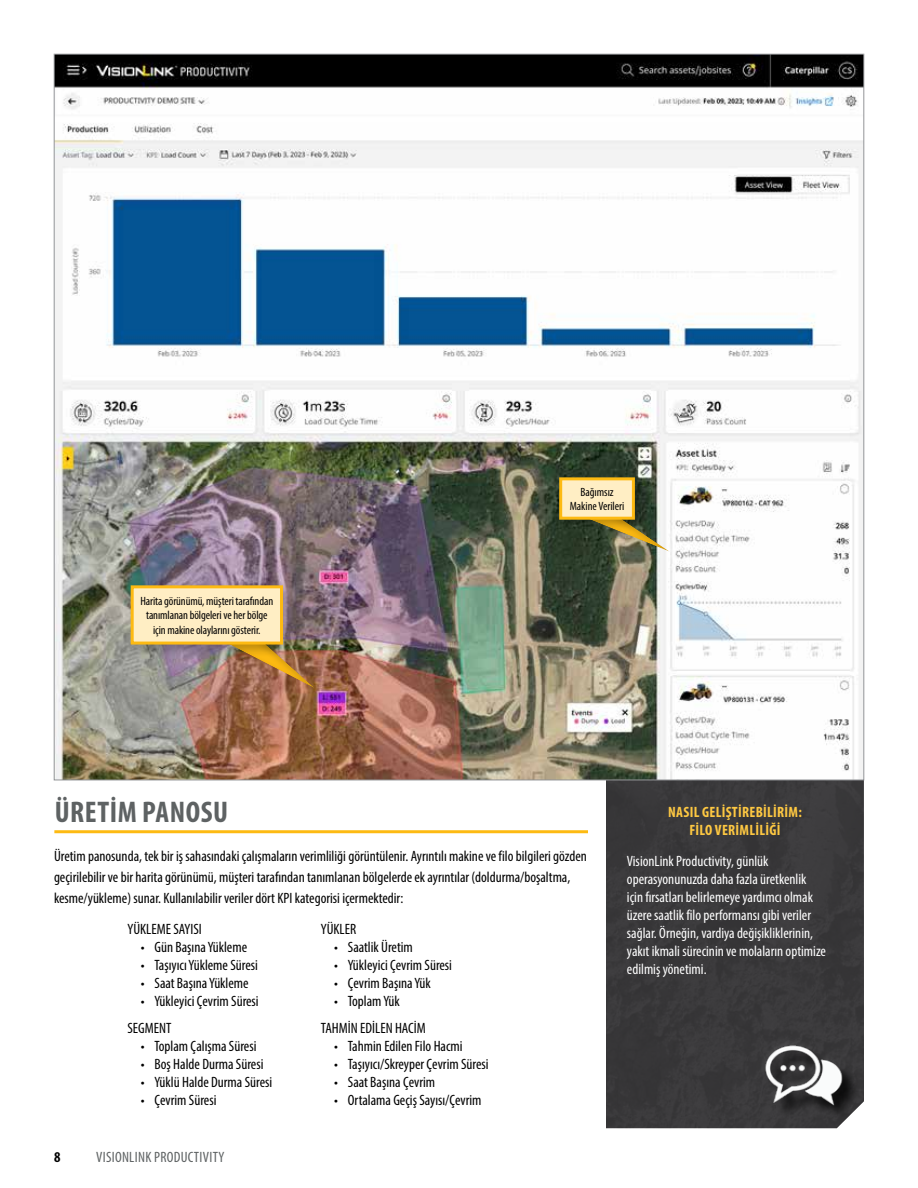
<style>
.page{position:relative;width:918px;height:1188px;background:#fff}
.page>*{position:absolute;margin:0;border:0;box-sizing:border-box;transform-origin:0 0}
.t1{font:700 condensed 30px "Myriad Pro";letter-spacing:.02em;color:#5e6263}
.t2{font:condensed 15px/21px "Myriad Pro";color:#000}
.t3{font:condensed 15px/18px "Myriad Pro";color:#fff}
.t4{font:700 condensed 15px/18px "Myriad Pro";letter-spacing:.02em;color:#fec842;text-align:center}
.t5{font:condensed 15px "Myriad Pro";letter-spacing:.02em;color:#5e6263}
.t6{font:700 condensed 15px "Myriad Pro";color:#000}
.t7{font:condensed 12px/14.4px "Myriad Pro";letter-spacing:-.005em;color:#000;text-align:center}
</style>
<div class="page">
<hr style="left:54px;top:830px;width:534px;height:3px;background:#fdba12">
<div style="left:606px;top:780px;width:258px;height:348px;background:#3a393b"></div>
<div style="left:768px;top:1048px;width:92px;height:74px;background:#000;opacity:.75"></div>
<img style="left:756px;top:1038px;width:93px;height:79px">
<img style="left:56px;top:56px;width:806px;height:722px">
<img style="left:209px;top:608px;width:118px;height:95px">
<div style="left:127px;top:582px;width:169px;height:75px;background:#000;opacity:.25"></div>
<div style="left:132px;top:587px;width:150px;height:56px;background:#ffeec4"></div>
<div style="left:131px;top:585px;width:152px;height:60px;border:3px solid #fdba12"></div>
<svg style="left:563px;top:485px;width:116px;height:79px"></svg>
<div style="left:556px;top:474px;width:92px;height:59px;background:#000;opacity:.25"></div>
<div style="left:561px;top:479px;width:72px;height:39px;background:#ffeec4"></div>
<div style="left:559px;top:477px;width:76px;height:43px;border:3px solid #fdba12"></div>
<p class="t7" style="left:140px;top:594px;width:134px">Harita görünümü, müşteri tarafından tanımlanan bölgeleri ve her bölge için makine olaylarını gösterir.</p>
<p class="t7" style="left:570px;top:485px;width:56px">Bağımsız<br>Makine Verileri</p>
<h1 class="t1" style="left:55px;top:793px;width:175px">ÜRETIM PANOSU</h1>
<p class="t2" style="left:54px;top:846px;width:534px">Üretim panosunda, tek bir iş sahasındaki çalışmaların verimliliği görüntülenir. Ayrıntılı makine ve filo bilgileri gözden geçirilebilir ve bir harita görünümü, müşteri tarafından tanımlanan bölgelerde ek ayrıntılar (doldurma/boşaltma, kesme/yükleme) sunar. Kullanılabilir veriler dört KPI kategorisi içermektedir:</p>
<p class="t2" style="left:127px;top:918px;width:76px">YÜKLEME SAYISI</p>
<p class="t2" style="left:141px;top:936px;width:108px">• Gün Başına Yükleme</p>
<p class="t2" style="left:141px;top:954px;width:118px">• Taşıyıcı Yükleme Süresi</p>
<p class="t2" style="left:141px;top:972px;width:109px">• Saat Başına Yükleme</p>
<p class="t2" style="left:141px;top:990px;width:119px">• Yükleyici Çevrim Süresi</p>
<p class="t2" style="left:127px;top:1017px;width:45px">SEGMENT</p>
<p class="t2" style="left:141px;top:1035px;width:117px">• Toplam Çalışma Süresi</p>
<p class="t2" style="left:141px;top:1053px;width:124px">• Boş Halde Durma Süresi</p>
<p class="t2" style="left:141px;top:1071px;width:133px">• Yüklü Halde Durma Süresi</p>
<p class="t2" style="left:141px;top:1089px;width:77px">• Çevrim Süresi</p>
<p class="t6" style="left:54px;top:1148px;width:8px">8</p>
<p class="t5" style="left:96px;top:1148px;width:130px">VISIONLINK PRODUCTIVITY</p>
<p class="t2" style="left:321px;top:918px;width:37px">YÜKLER</p>
<p class="t2" style="left:334px;top:936px;width:80px">• Saatlik Üretim</p>
<p class="t2" style="left:334px;top:954px;width:119px">• Yükleyici Çevrim Süresi</p>
<p class="t2" style="left:334px;top:972px;width:98px">• Çevrim Başına Yük</p>
<p class="t2" style="left:334px;top:990px;width:67px">• Toplam Yük</p>
<p class="t2" style="left:321px;top:1017px;width:106px">TAHMİN EDİLEN HACİM</p>
<p class="t2" style="left:334px;top:1035px;width:130px">• Tahmin Edilen Filo Hacmi</p>
<p class="t2" style="left:334px;top:1053px;width:156px">• Taşıyıcı/Skreyper Çevrim Süresi</p>
<p class="t2" style="left:334px;top:1071px;width:102px">• Saat Başına Çevrim</p>
<p class="t2" style="left:334px;top:1089px;width:149px">• Ortalama Geçiş Sayısı/Çevrim</p>
<p class="t4" style="left:668px;top:802px;width:135px">NASIL GELIŞTIREBILIRIM:<br>FILO VERIMLILIĞI</p>
<p class="t3" style="left:627px;top:852px;width:201px">VisionLink Productivity, günlük operasyonunuzda daha fazla üretkenlik için fırsatları belirlemeye yardımcı olmak üzere saatlik filo performansı gibi veriler sağlar. Örneğin, vardiya değişikliklerinin, yakıt ikmali sürecinin ve molaların optimize edilmiş yönetimi.</p>
</div>
